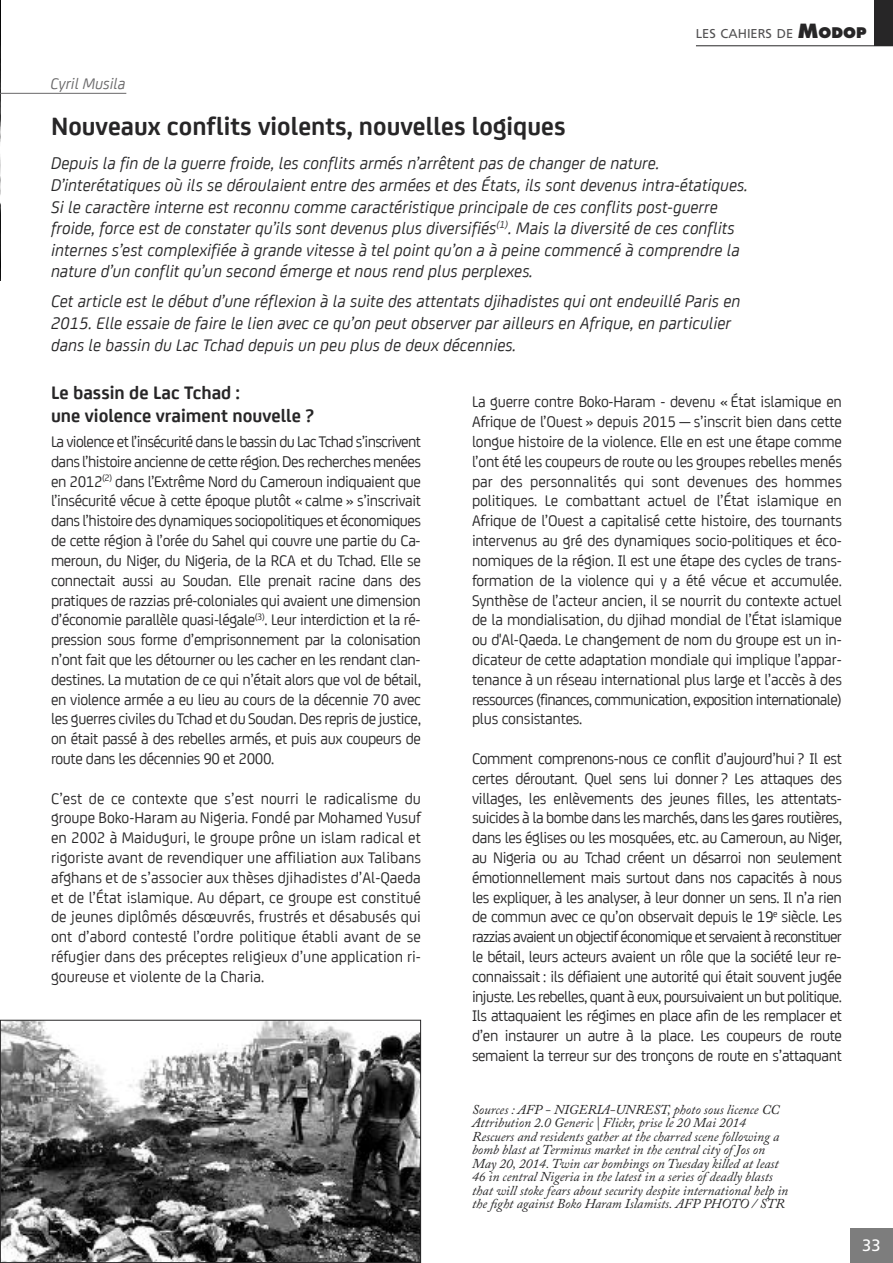
<style>
.page{position:relative;width:893px;height:1263px;background:#fff}
.page>*{position:absolute;margin:0;border:0;box-sizing:border-box;transform-origin:0 0}
.t1{font:700 27px "CA Sans";color:#272627}
.t2{font:700 19.5px/23.4px "CA Sans";color:#272627}
.t3{font:italic 18px/21.6px "CA Sans";color:#272627}
.t4{font:16.5px/19.8px "CA Sans";letter-spacing:-.025em;color:#272627;text-align:justify}
.t5{font:italic 16.5px "CA Sans";color:#686768}
.t6{font:16.5px "Frutiger";color:#fff}
.t7{font:italic 13.5px/13.5px "Adobe Caslon Pro";color:#272627}
.t8{font:12.9px "Frutiger";color:#525152}
.s1{font-family:"Futura";font-weight:800;font-size:19.05px;color:#272627}
.s2{font-family:"Futura";font-weight:800;font-size:14.25px;color:#272627}
</style>
<div class="page">
<hr style="left:696px;top:45px;width:197px;height:1px;background:#272627">
<div style="left:874px;top:0;width:19px;height:46px;background:#272627"></div>
<div style="left:851px;top:1228px;width:42px;height:35px;background:#7d7d7d"></div>
<img style="left:0;top:0;width:1px;height:281px">
<hr style="left:0;top:93px;width:126px;height:1px;background:#686768">
<img style="left:2px;top:1022px;width:417px;height:239px">
<div style="left:0;top:1020px;width:421px;height:243px;border:1px solid #272627"></div>
<p class="t5" style="left:51px;top:74px;width:76px">Cyril Musila</p>
<p class="t8" style="left:696px;top:29px;width:172px">LES CAHIERS DE <span class="s1">M</span><span class="s2">ODOP</span></p>
<h1 class="t1" style="left:51px;top:111px;width:516px">Nouveaux conflits violents, nouvelles logiques</h1>
<p class="t3" style="left:51px;top:152px;width:698px">Depuis la fin de la guerre froide, les conflits armés n’arrêtent pas de changer de nature.<br>D’interétatiques où ils se déroulaient entre des armées et des États, ils sont devenus intra-étatiques.<br>Si le caractère interne est reconnu comme caractéristique principale de ces conflits post-guerre froide, force est de constater qu’ils sont devenus plus diversifiés<sup>(1)</sup>. Mais la diversité de ces conflits internes s’est complexifiée à grande vitesse à tel point qu’on a à peine commencé à comprendre la nature d’un conflit qu’un second émerge et nous rend plus perplexes.</p>
<p class="t3" style="left:51px;top:291px;width:691px">Cet article est le début d’une réflexion à la suite des attentats djihadistes qui ont endeuillé Paris en<br>2015. Elle essaie de faire le lien avec ce qu’on peut observer par ailleurs en Afrique, en particulier dans le bassin du Lac Tchad depuis un peu plus de deux décennies.</p>
<p class="t2" style="left:51px;top:380px;width:265px">Le bassin de Lac Tchad :<br>une violence vraiment nouvelle ?</p>
<p class="t4" style="left:51px;top:432px;width:371px">La violence et l’insécurité dans le bassin du Lac Tchad s’inscrivent dans l’histoire ancienne de cette région. Des recherches menées en 2012<sup>(2)</sup> dans l’Extrême Nord du Cameroun indiquaient que l’insécurité vécue à cette époque plutôt « calme » s’inscrivait dans l’histoire des dynamiques sociopolitiques et économiques de cette région à l’orée du Sahel qui couvre une partie du Ca&shy;meroun, du Niger, du Nigeria, de la RCA et du Tchad. Elle se connectait aussi au Soudan. Elle prenait racine dans des pratiques de razzias pré-coloniales qui avaient une dimension d’économie parallèle quasi-légale<sup>(3)</sup>. Leur interdiction et la ré&shy;pression sous forme d’emprisonnement par la colonisation n’ont fait que les détourner ou les cacher en les rendant clan&shy;destines. La mutation de ce qui n’était alors que vol de bétail, en violence armée a eu lieu au cours de la décennie 70 avec les guerres civiles du Tchad et du Soudan. Des repris de justice, on était passé à des rebelles armés, et puis aux coupeurs de route dans les décennies 90 et 2000.</p>
<p class="t4" style="left:51px;top:788px;width:371px">C’est de ce contexte que s’est nourri le radicalisme du groupe Boko-Haram au Nigeria. Fondé par Mohamed Yusuf en 2002 à Maiduguri, le groupe prône un islam radical et rigoriste avant de revendiquer une affiliation aux Talibans afghans et de s’associer aux thèses djihadistes d’Al-Qaeda et de l’État islamique. Au départ, ce groupe est constitué de jeunes diplômés désœuvrés, frustrés et désabusés qui ont d’abord contesté l’ordre politique établi avant de se réfugier dans des préceptes religieux d’une application ri&shy;goureuse et violente de la Charia.</p>
<p class="t4" style="left:472px;top:392px;width:371px">La guerre contre Boko-Haram - devenu « État islamique en Afrique de l’Ouest » depuis 2015 — s’inscrit bien dans cette longue histoire de la violence. Elle en est une étape comme l’ont été les coupeurs de route ou les groupes rebelles menés par des personnalités qui sont devenues des hommes politiques. Le combattant actuel de l’État islamique en Afrique de l’Ouest a capitalisé cette histoire, des tournants intervenus au gré des dynamiques socio-politiques et éco&shy;nomiques de la région. Il est une étape des cycles de trans&shy;formation de la violence qui y a été vécue et accumulée.<br>Synthèse de l’acteur ancien, il se nourrit du contexte actuel de la mondialisation, du djihad mondial de l’État islamique ou d'Al-Qaeda. Le changement de nom du groupe est un in&shy;dicateur de cette adaptation mondiale qui implique l’appar&shy;tenance à un réseau international plus large et l’accès à des ressources (finances, communication, exposition internationale) plus consistantes.</p>
<p class="t4" style="left:472px;top:748px;width:371px">Comment comprenons-nous ce conflit d’aujourd’hui ? Il est certes déroutant. Quel sens lui donner ? Les attaques des villages, les enlèvements des jeunes filles, les attentats&shy;suicides à la bombe dans les marchés, dans les gares routières, dans les églises ou les mosquées, etc. au Cameroun, au Niger, au Nigeria ou au Tchad créent un désarroi non seulement émotionnellement mais surtout dans nos capacités à nous les expliquer, à les analyser, à leur donner un sens. Il n’a rien de commun avec ce qu’on observait depuis le 19<sup>e</sup> siècle. Les razzias avaient un objectif économique et servaient à reconstituer le bétail, leurs acteurs avaient un rôle que la société leur re&shy;connaissait : ils défiaient une autorité qui était souvent jugée injuste. Les rebelles, quant à eux, poursuivaient un but politique.<br>Ils attaquaient les régimes en place afin de les remplacer et d’en instaurer un autre à la place. Les coupeurs de route semaient la terreur sur des tronçons de route en s’attaquant</p>
<p class="t7" style="left:472px;top:1104px;width:318px">Sources : AFP - NIGERIA-UNREST, photo sous licence CC Attribution 2.0 Generic | Flickr, prise le 20 Mai 2014<br>Rescuers and residents gather at the charred scene following a bomb blast at Terminus market in the central city of Jos on May 20, 2014.Twin car bombings on Tuesday killed at least 46 in central Nigeria in the latest in a series of deadly blasts that will stoke fears about security despite international help in the fight against Boko Haram Islamists. AFP PHOTO / STR</p>
<p class="t6" style="left:862px;top:1239px;width:20px">33</p>
</div>
